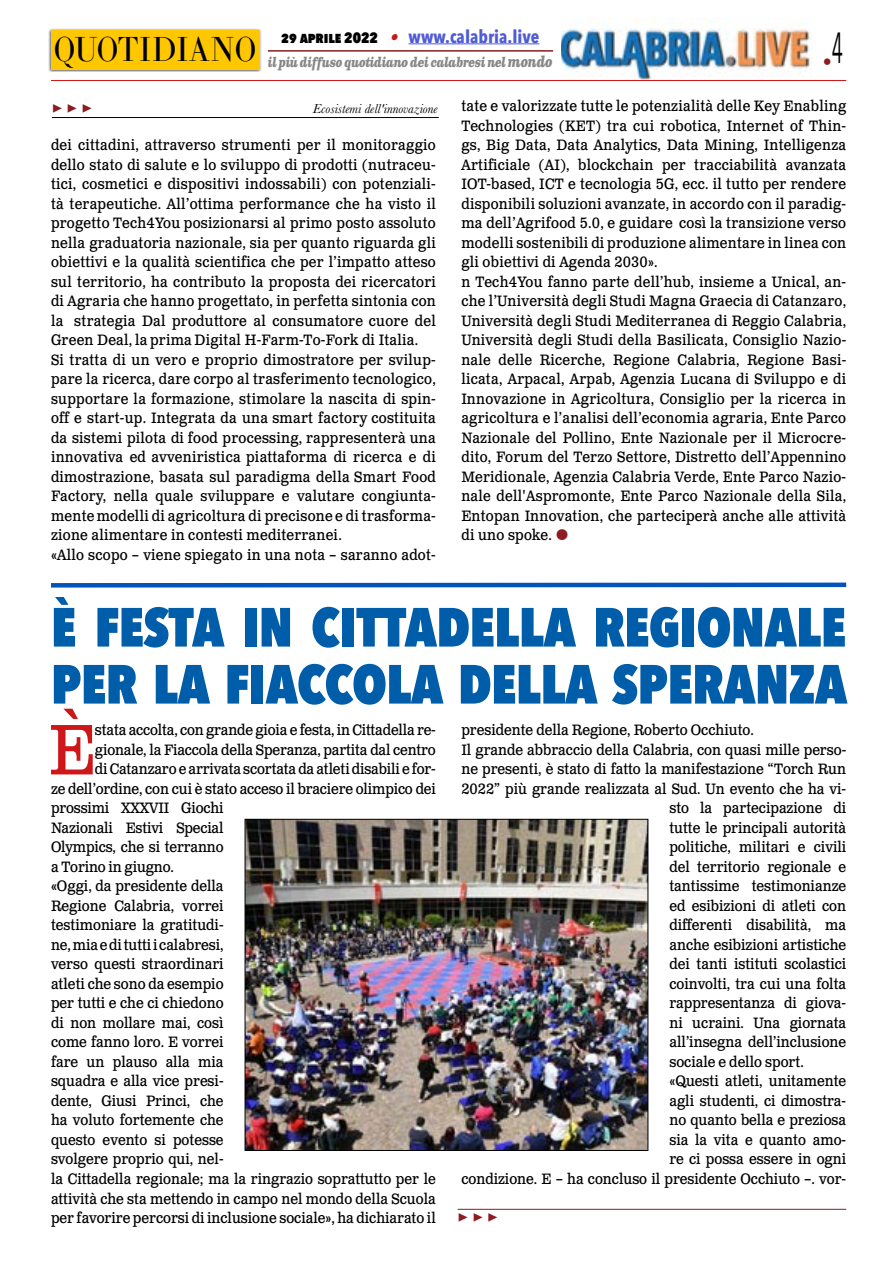
<style>
.page{position:relative;width:893px;height:1263px;background:#fff}
.page>*{position:absolute;margin:0;border:0;box-sizing:border-box;transform-origin:0 0}
.t1{font:71.25px "Clarendon Text Pro";color:#cd1719;scale:.9 1}
.t2{font:800 54.6px/57px "Avenir Next Condensed";letter-spacing:-.01em;color:#005da9}
.t3{font:34.2px "LTC Bodoni 175 Pro";color:#000;scale:.88 1}
.t4{font:700 18px "Avenir Next Condensed";color:#4f5cd6}
.t5{font:700 18px "Minion Pro";color:#8b1c1f}
.t6{font:18px "Avenir Next Condensed";color:#8b1c1f}
.t7{font:15px/19.5px "Clarendon Text Pro";letter-spacing:.02em;color:#000;scale:.9 1}
.t8{font:15px "Clarendon Text Pro";color:#000;scale:.9 1}
.t9{font:15px "Clarendon Text Pro";letter-spacing:-.01em;color:#000;scale:.9 1}
.t10{font:italic 700 13.5px "Clarendon Text Pro";letter-spacing:-.05em;color:#878787;scale:.79 1}
.t11{font:italic 13.5px "Baskerville";color:#000}
.s1{font-weight:800;font-size:15px;color:#000}
.s2{font-family:"Clarendon Text Pro";font-style:italic;font-size:16.5px;color:#ca181a}
.s3{font-size:15px}
</style>
<div class="page">
<img style="left:561px;top:17px;width:251px;height:63px">
<hr style="left:51px;top:80px;width:795px;height:1px;background:#cd1719">
<div style="left:48px;top:28px;width:213px;height:44px;background:#000;opacity:.75"></div>
<div style="left:51px;top:31px;width:208px;height:39px;background:#fec700"></div>
<hr style="left:409px;top:43px;width:130px;height:1px;background:#4f5cd6">
<hr style="left:268px;top:50px;width:285px;height:2px;background:#8b1c1f">
<hr style="left:52px;top:117px;width:387px;height:1px;background:#000">
<svg style="left:51px;top:582px;width:796px;height:6px;background:#417dcb"></svg>
<img style="left:247px;top:821px;width:399px;height:328px">
<div style="left:245px;top:819px;width:403px;height:332px;border:1px solid #000"></div>
<hr style="left:458px;top:1209px;width:388px;height:1px;background:#8b1c1f">
<h3 class="t3" style="left:54px;top:27px;width:232px">QUOTIDIANO</h3>
<p class="t4" style="left:281px;top:25px;width:260px"><span class="s1">29 aprile 2022</span> <span class="s2">•</span> www.calabria.live</p>
<p class="t10" style="left:268px;top:53px;width:362px">il più diffuso quotidiano dei calabresi nel <span class="s3">mondo</span></p>
<p class="t6" style="left:823px;top:46px;width:22px">•<sup>4</sup></p>
<p class="t5" style="left:52px;top:95px;width:42px">▶ ▶ ▶</p>
<p class="t11" style="left:313px;top:100px;width:126px">Ecosistemi dell'innovazione</p>
<p class="t7" style="left:51px;top:136px;width:429px">dei cittadini, attraverso strumenti per il monitoraggio dello stato di salute e lo sviluppo di prodotti (nutraceu&shy;tici, cosmetici e dispositivi indossabili) con potenziali&shy;tà terapeutiche. All’ottima performance che ha visto il progetto Tech4You posizionarsi al primo posto assoluto nella graduatoria nazionale, sia per quanto riguarda gli obiettivi e la qualità scientifica che per l’impatto atteso sul territorio, ha contributo la proposta dei ricercatori di Agraria che hanno progettato, in perfetta sintonia con la strategia Dal produttore al consumatore cuore del Green Deal, la prima Digital H-Farm-To-Fork di Italia.<br>Si tratta di un vero e proprio dimostratore per svilup&shy;pare la ricerca, dare corpo al trasferimento tecnologico, supportare la formazione, stimolare la nascita di spin&shy;off e start-up. Integrata da una smart factory costituita da sistemi pilota di food processing, rappresenterà una innovativa ed avveniristica piattaforma di ricerca e di dimostrazione, basata sul paradigma della Smart Food Factory, nella quale sviluppare e valutare congiunta&shy;mente modelli di agricoltura di precisone e di trasforma&shy;zione alimentare in contesti mediterranei.<br>«Allo scopo – viene spiegato in una nota – saranno adot-</p>
<p class="t7" style="left:461px;top:97px;width:429px">tate e valorizzate tutte le potenzialità delle Key Enabling Technologies (KET) tra cui robotica, Internet of Thin&shy;gs, Big Data, Data Analytics, Data Mining, Intelligenza Artificiale (AI), blockchain per tracciabilità avanzata IOT-based, ICT e tecnologia 5G, ecc. il tutto per rendere disponibili soluzioni avanzate, in accordo con il paradig&shy;ma dell’Agrifood 5.0, e guidare così la transizione verso modelli sostenibili di produzione alimentare in linea con gli obiettivi di Agenda 2030».<br>n Tech4You fanno parte dell’hub, insieme a Unical, an&shy;che l’Università degli Studi Magna Graecia di Catanzaro, Università degli Studi Mediterranea di Reggio Calabria, Università degli Studi della Basilicata, Consiglio Nazio&shy;nale delle Ricerche, Regione Calabria, Regione Basi&shy;licata, Arpacal, Arpab, Agenzia Lucana di Sviluppo e di Innovazione in Agricoltura, Consiglio per la ricerca in agricoltura e l’analisi dell’economia agraria, Ente Parco Nazionale del Pollino, Ente Nazionale per il Microcre&shy;dito, Forum del Terzo Settore, Distretto dell’Appennino Meridionale, Agenzia Calabria Verde, Ente Parco Nazio&shy;nale dell'Aspromonte, Ente Parco Nazionale della Sila, Entopan Innovation, che parteciperà anche alle attività di uno spoke.</p>
<h2 class="t2" style="left:51px;top:598px;width:798px">È FESTA IN CITTADELLA REGIONALE<br>PER LA FIACCOLA DELLA SPERANZA</h2>
<h1 class="t1" style="left:49px;top:707px;width:54px">È</h1>
<p class="t9" style="left:95px;top:721px;width:380px">stata accolta, con grande gioia e festa, in Cittadella re-</p>
<p class="t9" style="left:95px;top:741px;width:380px">gionale, la Fiaccola della Speranza, partita dal centro</p>
<p class="t9" style="left:95px;top:760px;width:380px">di Catanzaro e arrivata scortata da atleti disabili e for-</p>
<p class="t9" style="left:51px;top:780px;width:429px">ze dell’ordine, con cui è stato acceso il braciere olimpico dei</p>
<p class="t9" style="left:51px;top:799px;width:193px">prossimi XXXVII Giochi</p>
<p class="t9" style="left:51px;top:819px;width:193px">Nazionali Estivi Special</p>
<p class="t9" style="left:51px;top:838px;width:193px">Olympics, che si terranno</p>
<p class="t9" style="left:51px;top:858px;width:138px">a Torino in giugno.</p>
<p class="t8" style="left:51px;top:877px;width:193px">«Oggi, da presidente della</p>
<p class="t8" style="left:51px;top:897px;width:193px">Regione Calabria, vorrei</p>
<p class="t8" style="left:51px;top:916px;width:193px">testimoniare la gratitudi-</p>
<p class="t8" style="left:51px;top:936px;width:193px">ne, mia e di tutti i calabresi,</p>
<p class="t8" style="left:51px;top:955px;width:193px">verso questi straordinari</p>
<p class="t8" style="left:51px;top:975px;width:193px">atleti che sono da esempio</p>
<p class="t8" style="left:51px;top:994px;width:193px">per tutti e che ci chiedono</p>
<p class="t8" style="left:51px;top:1014px;width:193px">di non mollare mai, così</p>
<p class="t8" style="left:51px;top:1033px;width:193px">come fanno loro. E vorrei</p>
<p class="t8" style="left:51px;top:1053px;width:193px">fare un plauso alla mia</p>
<p class="t8" style="left:51px;top:1072px;width:193px">squadra e alla vice presi-</p>
<p class="t8" style="left:51px;top:1092px;width:193px">dente, Giusi Princi, che</p>
<p class="t8" style="left:51px;top:1111px;width:193px">ha voluto fortemente che</p>
<p class="t8" style="left:51px;top:1131px;width:193px">questo evento si potesse</p>
<p class="t8" style="left:51px;top:1150px;width:193px">svolgere proprio qui, nel-</p>
<p class="t8" style="left:51px;top:1170px;width:429px">la Cittadella regionale; ma la ringrazio soprattutto per le</p>
<p class="t8" style="left:51px;top:1189px;width:429px">attività che sta mettendo in campo nel mondo della Scuola</p>
<p class="t8" style="left:51px;top:1209px;width:429px">per favorire percorsi di inclusione sociale», ha dichiarato il</p>
<p class="t8" style="left:461px;top:721px;width:326px">presidente della Regione, Roberto Occhiuto.</p>
<p class="t8" style="left:461px;top:741px;width:429px">Il grande abbraccio della Calabria, con quasi mille perso-</p>
<p class="t8" style="left:461px;top:760px;width:429px">ne presenti, è stato di fatto la manifestazione “Torch Run</p>
<p class="t8" style="left:461px;top:780px;width:429px">2022” più grande realizzata al Sud. Un evento che ha vi-</p>
<p class="t8" style="left:669px;top:799px;width:198px">sto la partecipazione di</p>
<p class="t8" style="left:669px;top:819px;width:198px">tutte le principali autorità</p>
<p class="t8" style="left:669px;top:838px;width:198px">politiche, militari e civili</p>
<p class="t8" style="left:669px;top:858px;width:198px">del territorio regionale e</p>
<p class="t8" style="left:669px;top:877px;width:198px">tantissime testimonianze</p>
<p class="t8" style="left:669px;top:897px;width:198px">ed esibizioni di atleti con</p>
<p class="t8" style="left:669px;top:916px;width:198px">differenti disabilità, ma</p>
<p class="t8" style="left:669px;top:936px;width:198px">anche esibizioni artistiche</p>
<p class="t8" style="left:669px;top:955px;width:198px">dei tanti istituti scolastici</p>
<p class="t8" style="left:669px;top:975px;width:198px">coinvolti, tra cui una folta</p>
<p class="t8" style="left:669px;top:994px;width:198px">rappresentanza di giova-</p>
<p class="t8" style="left:669px;top:1014px;width:198px">ni ucraini. Una giornata</p>
<p class="t8" style="left:669px;top:1033px;width:198px">all’insegna dell’inclusione</p>
<p class="t8" style="left:669px;top:1053px;width:151px">sociale e dello sport.</p>
<p class="t8" style="left:669px;top:1072px;width:198px">«Questi atleti, unitamente</p>
<p class="t8" style="left:669px;top:1092px;width:198px">agli studenti, ci dimostra-</p>
<p class="t8" style="left:669px;top:1111px;width:198px">no quanto bella e preziosa</p>
<p class="t8" style="left:669px;top:1131px;width:198px">sia la vita e quanto amo-</p>
<p class="t8" style="left:669px;top:1150px;width:198px">re ci possa essere in ogni</p>
<p class="t8" style="left:461px;top:1170px;width:429px">condizione. E – ha concluso il presidente Occhiuto –. vor-</p>
<p class="t5" style="left:458px;top:1204px;width:42px">▶ ▶ ▶</p>
</div>
